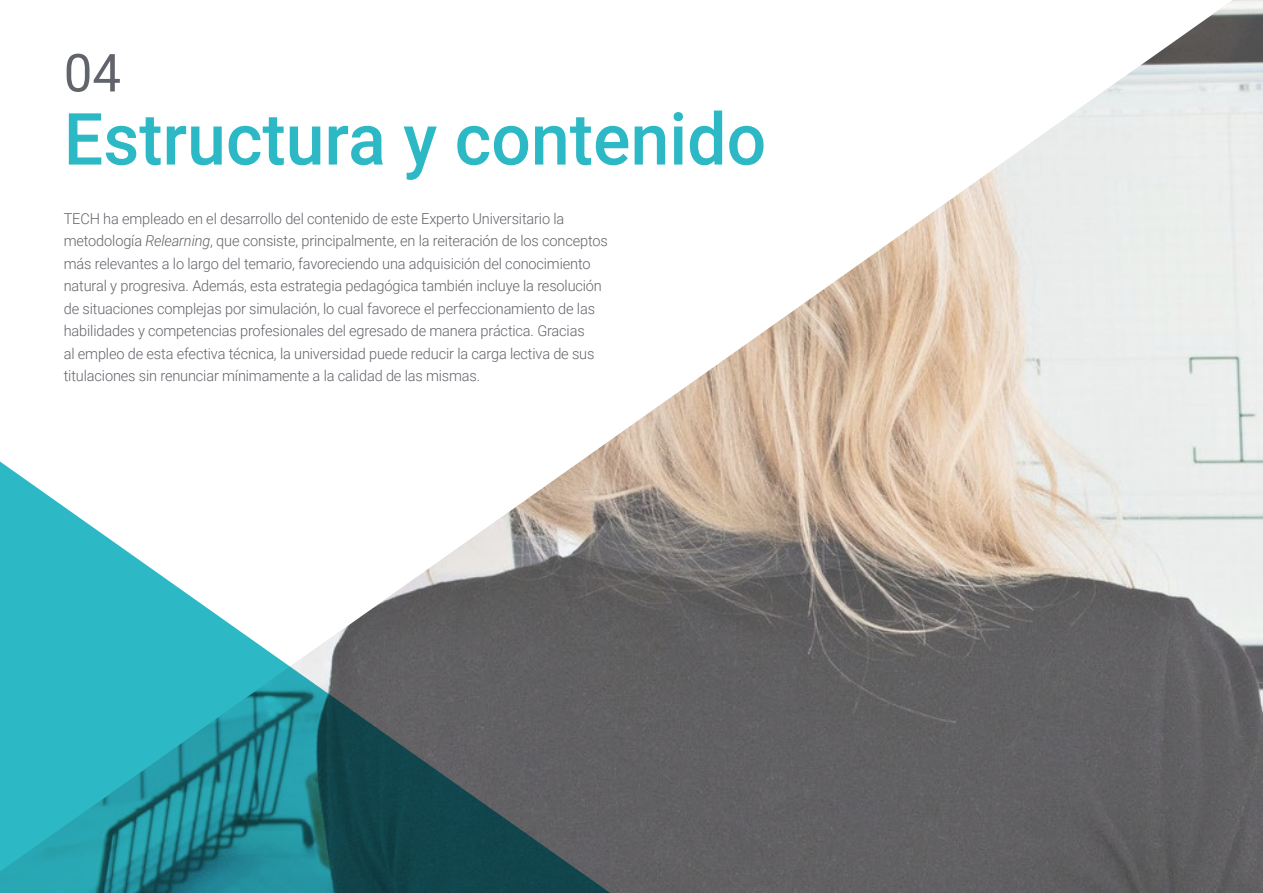
<style>
.page{position:relative;width:1263px;height:893px;background:#fff}
.page>*{position:absolute;margin:0;border:0;box-sizing:border-box;transform-origin:0 0}
.t1{font:500 72px "Roboto";color:#2db8c5}
.t2{font:52.5px "Roboto";color:#61646a}
.t3{font:300 15px/22.5px "Roboto";letter-spacing:-.01em;color:#61646a}
.s1{font-style:italic}
</style>
<div class="page">
<img style="left:602px;top:0;width:661px;height:893px">
<svg style="left:0;top:446px;width:640px;height:447px"></svg>
<h2 class="t2" style="left:64px;top:36px;width:59px">04</h2>
<h1 class="t1" style="left:64px;top:89px;width:704px">Estructura y contenido</h1>
<p class="t3" style="left:64px;top:207px;width:545px">TECH ha empleado en el desarrollo del contenido de este Experto Universitario la metodología <span class="s1">Relearning</span>, que consiste, principalmente, en la reiteración de los conceptos más relevantes a lo largo del temario, favoreciendo una adquisición del conocimiento natural y progresiva. Además, esta estrategia pedagógica también incluye la resolución de situaciones complejas por simulación, lo cual favorece el perfeccionamiento de las habilidades y competencias profesionales del egresado de manera práctica. Gracias<br>al empleo de esta efectiva técnica, la universidad puede reducir la carga lectiva de sus titulaciones sin renunciar mínimamente a la calidad de las mismas.</p>
</div>
